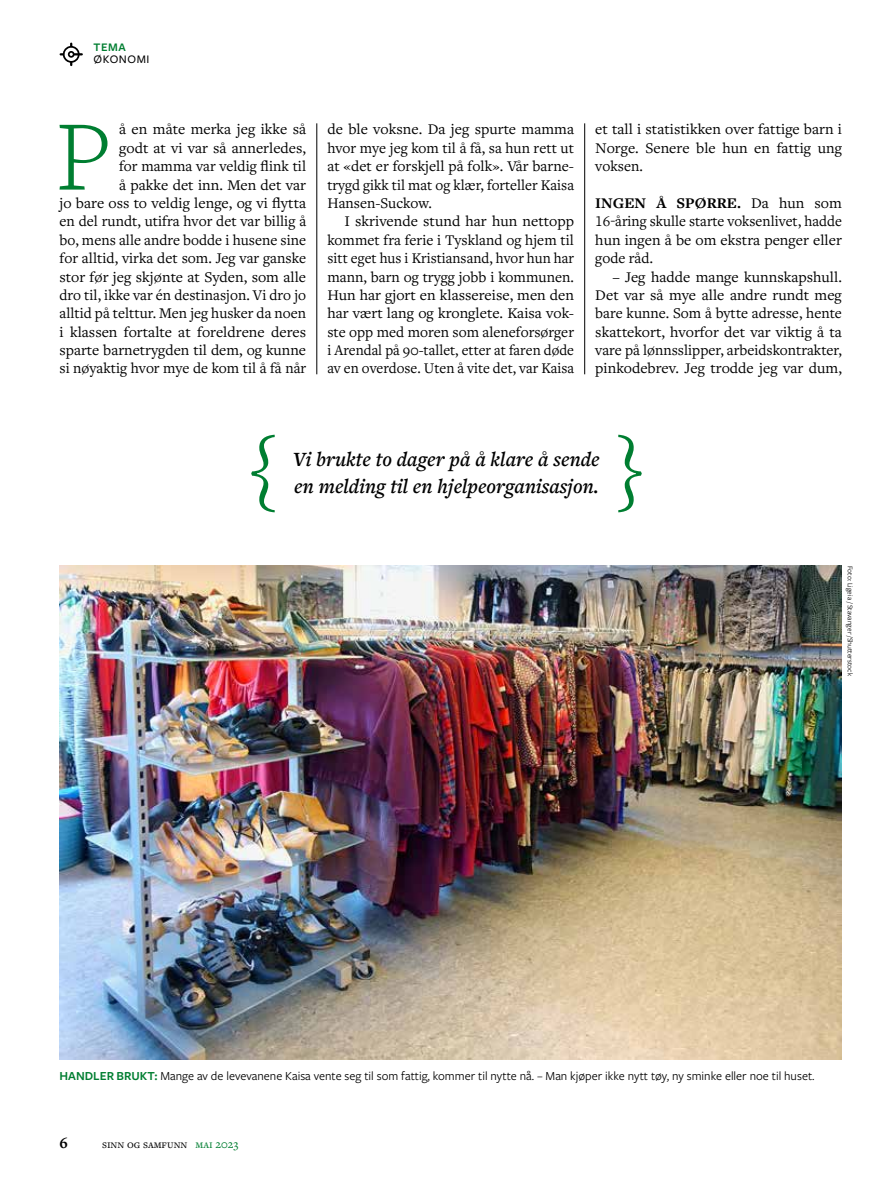
<style>
.page{position:relative;width:893px;height:1191px;background:#fff}
.page>*{position:absolute;margin:0;border:0;box-sizing:border-box;transform-origin:0 0}
.t1{font:300 103.65px "Freight Text Pro";color:#007e31}
.t2{font:300 87px "Freight Text Pro";color:#007e31}
.t3{font:italic 600 21px/27px "Freight Text Pro";color:#000}
.t4{font:700 15.75px "Freight Text Pro";color:#000}
.t5{font:15.3px/18.3px "Freight Text Pro";color:#000;text-align:justify}
.t6{font:12.75px "Freight Sans Pro";color:#000}
.t7{font:12px "Freight Text Pro";color:#000}
.t8{font:500 12px "Freight Sans Pro";letter-spacing:.05em;color:#000}
.t9{font:600 12px "Freight Sans Pro";color:#007e31}
.t10{font:7.5px "Freight Sans Pro";color:#000}
.s1{font-weight:700}
.s2{font-weight:600;color:#007e31}
.s3{color:#007e31}
</style>
<div class="page">
<hr style="left:317px;top:123px;width:1px;height:251px;background:#000">
<hr style="left:584px;top:123px;width:1px;height:251px;background:#000">
<svg style="left:61px;top:44px;width:21px;height:21px"></svg>
<img style="left:60px;top:566px;width:782px;height:493px">
<p class="t9" style="left:94px;top:39px;width:34px">TEMA</p>
<p class="t8" style="left:94px;top:51px;width:58px">ØKONOMI</p>
<p class="t5" style="left:60px;top:120px;width:248px;text-align:right">å en måte merka jeg ikke så<br>godt at vi var så annerledes,<br>for mamma var veldig flink til<br>å pakke det inn. Men det var<br>jo bare oss to veldig lenge, og vi flytta en del rundt, utifra hvor det var billig å bo, mens alle andre bodde i husene sine for alltid, virka det som. Jeg var ganske stor før jeg skjønte at Syden, som alle dro til, ikke var én destinasjon. Vi dro jo alltid på telttur. Men jeg husker da noen i klassen fortalte at foreldrene deres sparte barnetrygden til dem, og kunne si nøyaktig hvor mye de kom til å få når</p>
<p class="t5" style="left:327px;top:120px;width:248px">de ble voksne. Da jeg spurte mamma hvor mye jeg kom til å få, sa hun rett ut at «det er forskjell på folk». Vår barne&shy;trygd gikk til mat og klær, forteller Kaisa Hansen-Suckow.</p>
<h1 class="t1" style="left:55px;top:89px;width:56px">P</h1>
<p class="t5" style="left:327px;top:212px;width:248px;text-indent:17px">I skrivende stund har hun nettopp kommet fra ferie i Tyskland og hjem til sitt eget hus i Kristiansand, hvor hun har mann, barn og trygg jobb i kommunen.<br>Hun har gjort en klassereise, men den har vært lang og kronglete. Kaisa vok&shy;ste opp med moren som aleneforsørger i Arendal på 90-tallet, etter at faren døde av en overdose. Uten å vite det, var Kaisa</p>
<p class="t5" style="left:595px;top:120px;width:248px">et tall i statistikken over fattige barn i Norge. Senere ble hun en fattig ung voksen.</p>
<p class="t5" style="left:595px;top:193px;width:248px"><span class="s1">INGEN Å SPØRRE.</span> Da hun som 16-åring skulle starte voksenlivet, hadde hun ingen å be om ekstra penger eller gode råd.</p>
<p class="t5" style="left:595px;top:267px;width:248px;text-indent:17px">– Jeg hadde mange kunnskapshull.<br>Det var så mye alle andre rundt meg bare kunne. Som å bytte adresse, hente skattekort, hvorfor det var viktig å ta vare på lønnsslipper, arbeidskontrakter, pinkodebrev. Jeg trodde jeg var dum,</p>
<h2 class="t2" style="left:249px;top:408px;width:30px">{</h2>
<h2 class="t2" style="left:616px;top:408px;width:30px">}</h2>
<h3 class="t3" style="left:293px;top:445px;width:308px">Vi brukte to dager på å klare å sende en melding til en hjelpeorganisasjon.</h3>
<p class="t10" style="left:855px;top:566px;width:112px;rotate:90deg">Foto: Ligeia / Stavanger /Shutterstock</p>
<p class="t6" style="left:60px;top:1067px;width:756px"><span class="s2">HANDLER BRUKT:</span> Mange av de levevanene Kaisa vente seg til som fattig, kommer til nytte nå. – Man kjøper ikke nytt tøy, ny sminke eller noe til huset.</p>
<p class="t4" style="left:60px;top:1132px;width:10px">6</p>
<p class="t7" style="left:102px;top:1136px;width:138px">Sinn og samfunn <span class="s3">mai 2023</span></p>
</div>
